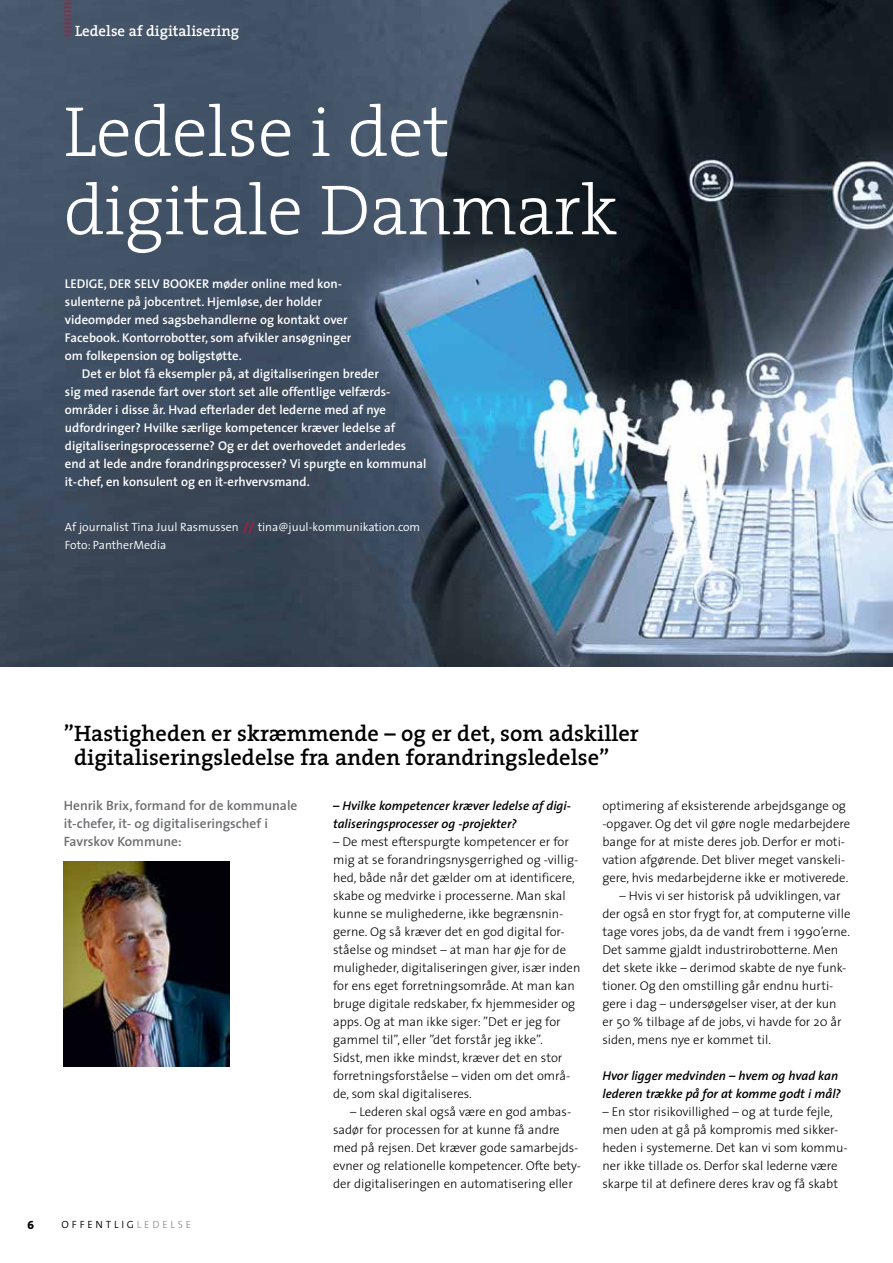
<style>
.page{position:relative;width:893px;height:1263px;background:#fff}
.page>*{position:absolute;margin:0;border:0;box-sizing:border-box;transform-origin:0 0}
.t1{font:300 71.55px/78.3px "The Serif";letter-spacing:-.005em;color:#fff}
.t2{font:600 22.5px/24px "The Serif";color:#000}
.t3{font:600 15px "The Serif";color:#fff}
.t4{font:600 13.5px/18px "The Sans";color:#6d6e71}
.t5{font:300 12.75px/18px "The Sans";color:#000}
.t6{font:600 12.75px/18px "The Sans";color:#fff}
.t7{font:italic 600 12.75px/18px "The Sans";color:#000}
.t8{font:300 12px/18px "The Sans";color:#fff}
.t9{font:12px "The Sans Extra Bold Expert";color:#000}
.t10{font:300 10.5px "The Sans";letter-spacing:.27em;color:#000}
.s1{font-size:18px;color:#c4122f}
.s2{color:#939598}
</style>
<div class="page">
<img style="left:0;top:0;width:893px;height:666px">
<svg style="left:64px;top:0;width:7px;height:36px"></svg>
<img style="left:64px;top:862px;width:166px;height:204px">
<p class="t3" style="left:75px;top:19px;width:166px">Ledelse af digitalisering</p>
<h1 class="t1" style="left:64px;top:90px;width:555px">Ledelse i det digitale Danmark</h1>
<p class="t6" style="left:65px;top:274px;width:288px">LEDIGE, DER SELV BOOKER møder online med kon&shy;sulenterne på jobcentret. Hjemløse, der holder videomøder med sagsbehandlerne og kontakt over Facebook. Kontorrobotter, som afvikler ansøgninger om folkepension og boligstøtte.</p>
<p class="t6" style="left:65px;top:364px;width:363px;text-indent:17px">Det er blot få eksempler på, at digitaliseringen breder<br>sig med rasende fart over stort set alle offentlige velfærds&shy;områder i disse år. Hvad efterlader det lederne med af nye udfordringer? Hvilke særlige kompetencer kræver ledelse af digitaliseringsprocesserne? Og er det overhovedet anderledes end at lede andre forandringsprocesser? Vi spurgte en kommunal it-chef, en konsulent og en it-erhvervsmand.</p>
<p class="t8" style="left:65px;top:517px;width:357px">Af journalist Tina Juul Rasmussen <span class="s1">//</span> tina@juul-kommunikation.com<br>Foto: PantherMedia</p>
<h2 class="t2" style="left:74px;top:721px;width:566px;text-indent:-10px">”Hastigheden er skræmmende – og er det, som adskiller digitaliseringsledelse fra anden forandringsledelse”</h2>
<p class="t4" style="left:64px;top:796px;width:235px">Henrik Brix, formand for de kommunale it-chefer, it- og digitaliseringschef i<br>Favrskov Kommune:</p>
<p class="t7" style="left:333px;top:796px;width:239px">– Hvilke kompetencer kræver ledelse af digi&shy;taliseringsprocesser og -projekter?</p>
<p class="t5" style="left:602px;top:796px;width:249px">optimering af eksisterende arbejdsgange og -opgaver. Og det vil gøre nogle medarbejdere bange for at miste deres job. Derfor er moti&shy;vation afgørende. Det bliver meget vanskeli&shy;gere, hvis medarbejderne ikke er motiverede.</p>
<p class="t5" style="left:602px;top:886px;width:250px;text-indent:17px">– Hvis vi ser historisk på udviklingen, var der også en stor frygt for, at computerne ville tage vores jobs, da de vandt frem i 1990’erne.<br>Det samme gjaldt industrirobotterne. Men det skete ikke – derimod skabte de nye funk&shy;tioner. Og den omstilling går endnu hurti&shy;gere i dag – undersøgelser viser, at der kun er 50 % tilbage af de jobs, vi havde for 20 år siden, mens nye er kommet til.</p>
<p class="t7" style="left:602px;top:1066px;width:240px">Hvor ligger medvinden – hvem og hvad kan lederen trække på for at komme godt i mål?</p>
<p class="t5" style="left:602px;top:1102px;width:247px">– En stor risikovillighed – og at turde fejle, men uden at gå på kompromis med sikker&shy;heden i systemerne. Det kan vi som kommu&shy;ner ikke tillade os. Derfor skal lederne være skarpe til at definere deres krav og få skabt</p>
<p class="t5" style="left:333px;top:832px;width:249px">– De mest efterspurgte kompetencer er for mig at se forandringsnysgerrighed og -villig&shy;hed, både når det gælder om at identificere, skabe og medvirke i processerne. Man skal kunne se mulighederne, ikke begrænsnin&shy;gerne. Og så kræver det en god digital for&shy;ståelse og mindset – at man har øje for de muligheder, digitaliseringen giver, især inden for ens eget forretningsområde. At man kan bruge digitale redskaber, fx hjemmesider og apps. Og at man ikke siger: ”Det er jeg for gammel til”, eller ”det forstår jeg ikke”.<br>Sidst, men ikke mindst, kræver det en stor forretningsforståelse – viden om det områ&shy;de, som skal digitaliseres.</p>
<p class="t5" style="left:333px;top:1102px;width:250px;text-indent:17px">– Lederen skal også være en god ambas&shy;sadør for processen for at kunne få andre med på rejsen. Det kræver gode samarbejds&shy;evner og relationelle kompetencer. Ofte bety&shy;der digitaliseringen en automatisering eller</p>
<p class="t9" style="left:27px;top:1215px;width:8px">6</p>
<p class="t10" style="left:62px;top:1216px;width:131px">OFFENTLIG<span class="s2">LEDELSE</span></p>
</div>
